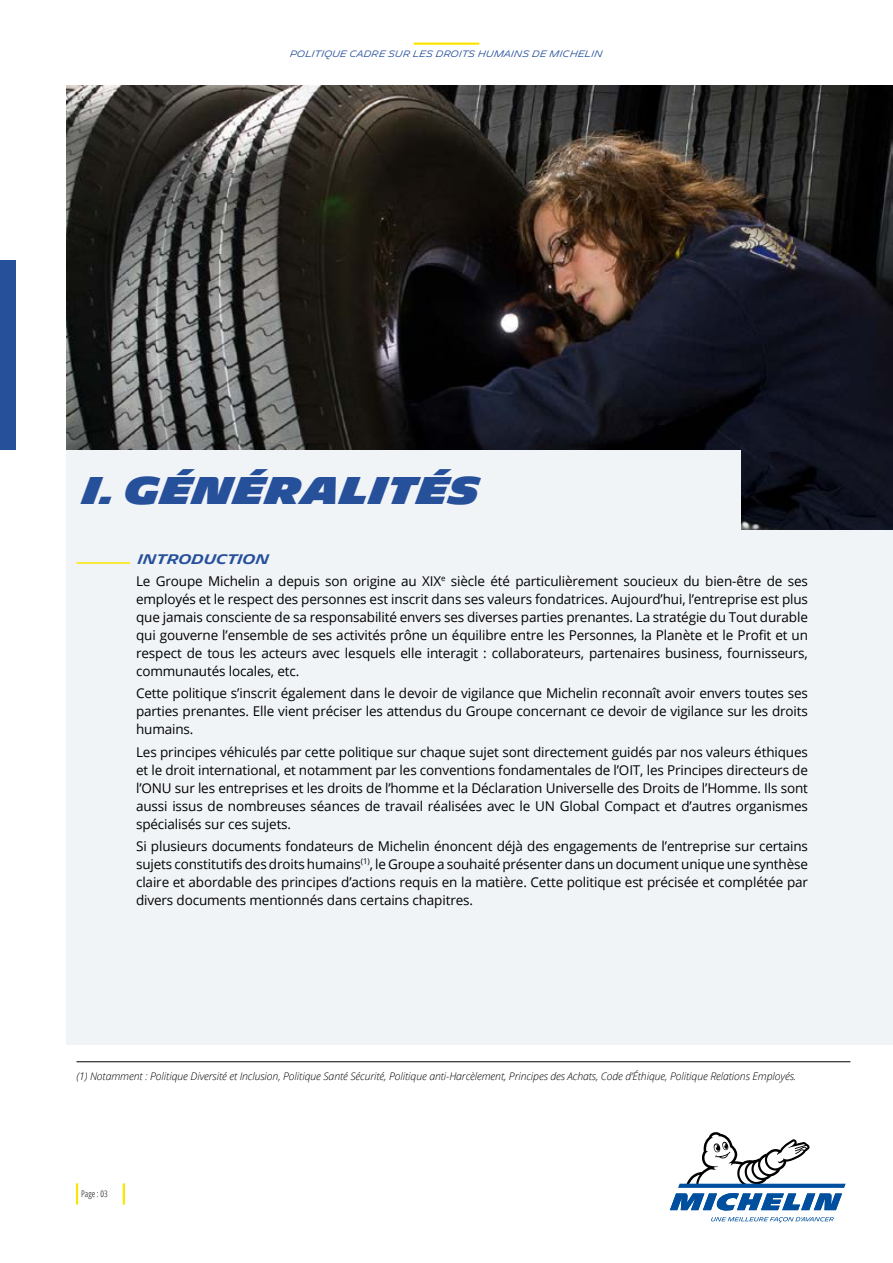
<style>
.page{position:relative;width:893px;height:1263px;background:#fff}
.page>*{position:absolute;margin:0;border:0;box-sizing:border-box;transform-origin:0 0}
.PDV_PARTIE{font:900 37.5px "Michelin Unit Titling";color:#27509b}
.Texte_courant{font:13.5px/18px "Open Sans";letter-spacing:-.01em;color:#000;text-align:justify}
.PDV_TITRE_1{font:600 13.5px "Michelin Unit Titling";color:#27509b}
.Renvois_bas_de_page{font:italic 300 10.5px "Open Sans";letter-spacing:-.01em;color:#000}
.t1{font:300 9px "Michelin Unit Titling";color:#27509b}
.t2{font:300 condensed 9px "Open Sans";color:#000}
</style>
<div class="page">
<div style="left:0;top:260px;width:15px;height:190px;background:#27509b"></div>
<svg style="left:670px;top:1132px;width:176px;height:79px"></svg>
<svg style="left:711px;top:1217px;width:123px;height:5px"></svg>
<hr style="left:414px;top:43px;width:64px;height:2px;background:#fce500">
<img style="left:67px;top:85px;width:826px;height:445px">
<div style="left:67px;top:530px;width:826px;height:514px;background:#f1f4f7"></div>
<hr style="left:77px;top:1061px;width:773px;height:1px;background:#000">
<div style="left:67px;top:450px;width:674px;height:102px;background:#f1f4f7"></div>
<hr style="left:77px;top:562px;width:53px;height:2px;background:#fce500">
<hr style="left:76px;top:1183px;width:2px;height:21px;background:#fce500">
<hr style="left:123px;top:1183px;width:2px;height:21px;background:#fce500">
<p class="t1" style="left:290px;top:48px;width:314px">POLITIQUE CADRE SUR LES DROITS HUMAINS DE MICHELIN</p>
<p class="PDV_PARTIE" style="left:83px;top:469px;width:398px">I. GÉNÉRALITÉS</p>
<p class="PDV_TITRE_1" style="left:138px;top:551px;width:133px">INTRODUCTION</p>
<p class="Texte_courant" style="left:136px;top:572px;width:673px">Le Groupe Michelin a depuis son origine au XIX<sup>e</sup> siècle été particulièrement soucieux du bien-être de ses employés et le respect des personnes est inscrit dans ses valeurs fondatrices. Aujourd’hui, l’entreprise est plus que jamais consciente de sa responsabilité envers ses diverses parties prenantes. La stratégie du Tout durable qui gouverne l’ensemble de ses activités prône un équilibre entre les Personnes, la Planète et le Profit et un respect de tous les acteurs avec lesquels elle interagit : collaborateurs, partenaires business, fournisseurs, communautés locales, etc.</p>
<p class="Texte_courant" style="left:136px;top:684px;width:673px">Cette politique s’inscrit également dans le devoir de vigilance que Michelin reconnaît avoir envers toutes ses parties prenantes. Elle vient préciser les attendus du Groupe concernant ce devoir de vigilance sur les droits humains.</p>
<p class="Texte_courant" style="left:136px;top:742px;width:673px">Les principes véhiculés par cette politique sur chaque sujet sont directement guidés par nos valeurs éthiques et le droit international, et notamment par les conventions fondamentales de l’OIT, les Principes directeurs de l’ONU sur les entreprises et les droits de l’homme et la Déclaration Universelle des Droits de l’Homme. Ils sont aussi issus de nombreuses séances de travail réalisées avec le UN Global Compact et d’autres organismes spécialisés sur ces sujets.</p>
<p class="Texte_courant" style="left:136px;top:836px;width:673px">Si plusieurs documents fondateurs de Michelin énoncent déjà des engagements de l’entreprise sur certains sujets constitutifs des droits humains<sup>(1)</sup>, le Groupe a souhaité présenter dans un document unique une synthèse claire et abordable des principes d’actions requis en la matière. Cette politique est précisée et complétée par divers documents mentionnés dans certains chapitres.</p>
<p class="Renvois_bas_de_page" style="left:77px;top:1069px;width:721px">(1) Notamment : Politique Diversité et Inclusion, Politique Santé Sécurité, Politique anti-Harcèlement, Principes des Achats, Code d’Éthique, Politique Relations Employés.</p>
<p class="t2" style="left:81px;top:1188px;width:28px">Page : 03</p>
</div>
